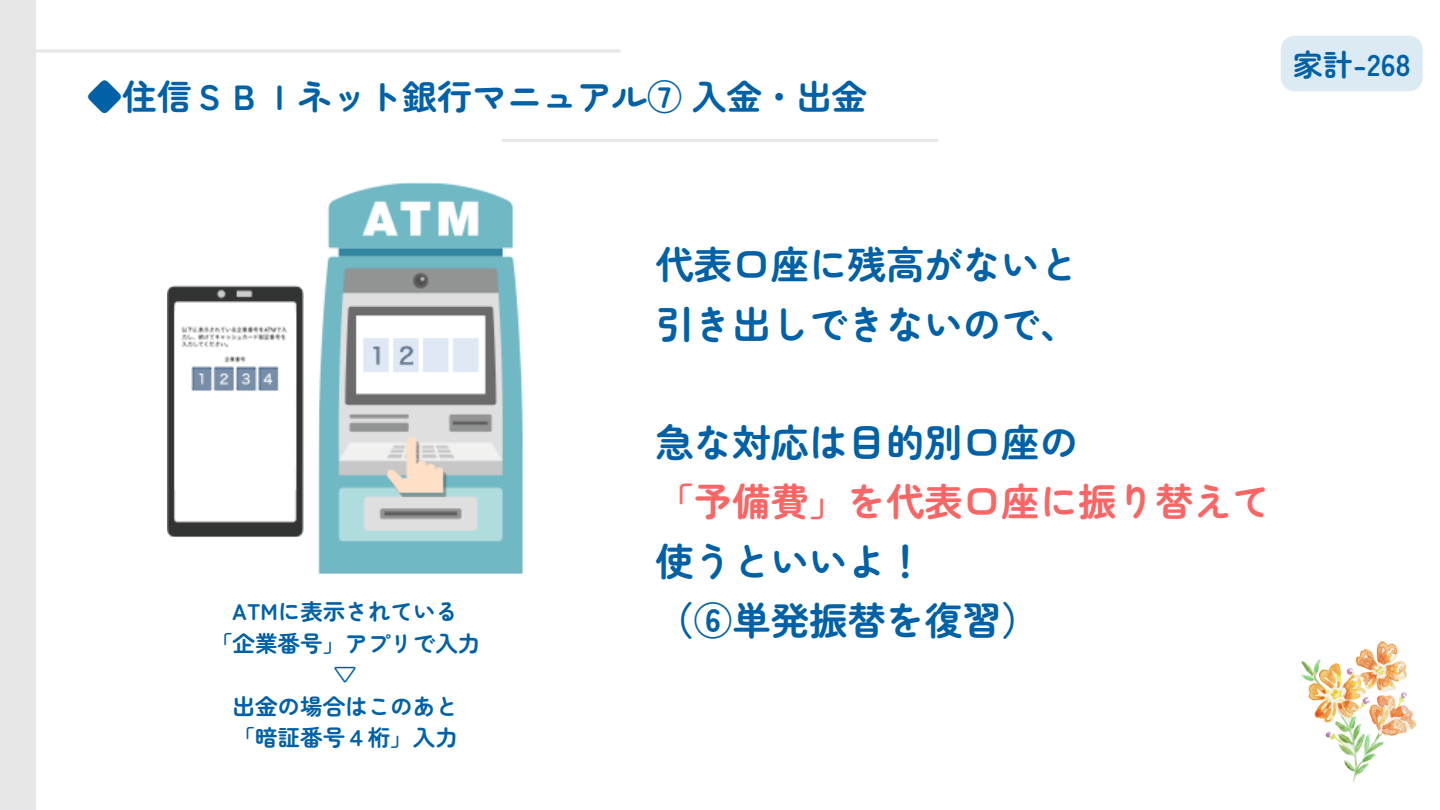
<style>
.page{position:relative;width:1440px;height:810px;background:#fff}
.page>*{position:absolute;margin:0;border:0;box-sizing:border-box;transform-origin:0 0}
.t1{font:700 38.4px/59.2px "Zen Maru Gothic";color:#0061a7}
.t2{font:700 35px "Zen Maru Gothic";color:#0061a7}
.t3{font:700 30px "Zen Maru Gothic";color:#0061a7}
.t4{font:700 22.5px "Zen Maru Gothic";color:#0061a7}
.s1{color:#fa6666}
</style>
<div class="page">
<hr style="left:502px;top:139px;width:436px;height:3px;background:#e7e7e7">
<hr style="left:36px;top:49px;width:585px;height:3px;background:#e7e7e7">
<img style="left:168px;top:182px;width:355px;height:392px">
<div style="left:0;top:0;width:36px;height:810px;background:#e7e7e7"></div>
<img style="left:1302px;top:642px;width:114px;height:139px">
<div style="left:1281px;top:36px;width:142px;height:55px;background:#dceaf4;border-radius:14px"></div>
<p class="t2" style="left:87px;top:70px;width:781px">◆住信ＳＢＩネット銀行マニュアル⑦ 入金・出金</p>
<p class="t3" style="left:1293px;top:41px;width:119px">家計-268</p>
<h1 class="t4" style="left:232px;top:594px;width:227px">ATMに表示されている</h1>
<h3 class="t4" style="left:210px;top:626px;width:272px">「企業番号」アプリで入力</h3>
<p class="t4" style="left:334px;top:657px;width:24px">▽</p>
<p class="t4" style="left:233px;top:689px;width:227px">出金の場合はこのあと</p>
<p class="t4" style="left:233px;top:720px;width:227px">「暗証番号４桁」入力</p>
<p class="t1" style="left:655px;top:233px;width:424px">代表口座に残高がないと引き出しできないので、</p>
<p class="t1" style="left:655px;top:411px;width:616px">急な対応は目的別口座の<br><span class="s1">「予備費」を代表口座に振り替えて</span>使うといいよ！<br>（⑥単発振替を復習）</p>
</div>
